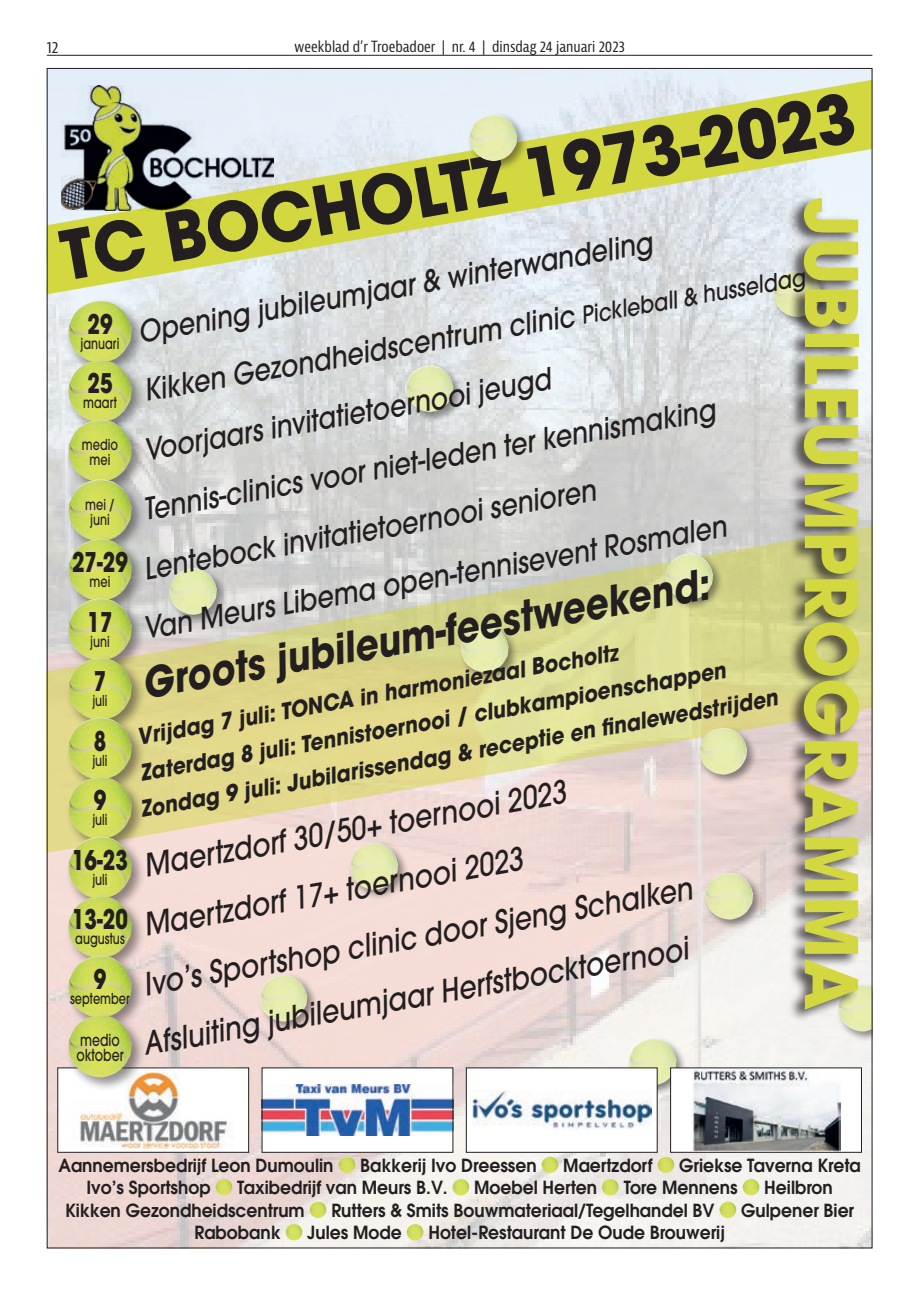
<style>
.page{position:relative;width:915px;height:1293px;background:#fff}
.page>*{position:absolute;margin:0;border:0;box-sizing:border-box;transform-origin:0 0}
.t1{font:700 72px "Avant Garde";color:#d4d840;scale:.95 1}
.t2{font:700 67.5px "Avant Garde";color:#231f20;scale:.95 1}
.t3{font:italic 700 42px "Avant Garde";color:#231f20;scale:.86 1}
.t4{font:italic 500 31.5px "Avant Garde";color:#231f20;scale:.86 1}
.t5{font:italic 500 30px "Avant Garde";color:#231f20;scale:.86 1}
.t6{font:700 27px "Avant Garde";color:#231f20;scale:.75 1}
.t7{font:italic 700 22.5px/36px "Avant Garde";color:#231f20;scale:.9 1}
.t8{font:600 18px "Avant Garde";color:#231f20;scale:.95 1}
.t9{font:500 16.5px/15px "Avant Garde";color:#231f20;scale:.75 1}
.t10{font:condensed 15.75px "Bernina Sans";color:#231f20}
.t11{font:500 15px/15px "Avant Garde";color:#231f20;text-align:center;scale:.75 1}
.t12{font:condensed 15px "Bernina Sans";color:#231f20}
.s1{font-size:24px}
</style>
<div class="page">
<hr style="left:47px;top:55px;width:825px;height:1px;background:#231f20">
<img style="left:49px;top:70px;width:821px;height:1176px">
<svg style="left:49px;top:514px;width:821px;height:341px;background:#ddd7ac"></svg>
<svg style="left:341px;top:1156px;width:6px;height:2px"></svg>
<svg style="left:544px;top:1156px;width:6px;height:2px"></svg>
<svg style="left:660px;top:1156px;width:6px;height:2px"></svg>
<svg style="left:218px;top:1179px;width:6px;height:2px"></svg>
<svg style="left:455px;top:1179px;width:6px;height:2px"></svg>
<svg style="left:604px;top:1179px;width:6px;height:2px"></svg>
<svg style="left:745px;top:1179px;width:6px;height:2px"></svg>
<svg style="left:312px;top:1201px;width:6px;height:2px"></svg>
<svg style="left:721px;top:1201px;width:6px;height:2px"></svg>
<svg style="left:288px;top:1224px;width:6px;height:2px"></svg>
<svg style="left:409px;top:1224px;width:6px;height:2px"></svg>
<div style="left:262px;top:1068px;width:191px;height:84px;background:#fff"></div>
<img style="left:263px;top:1084px;width:188px;height:51px">
<div style="left:58px;top:1068px;width:190px;height:84px;background:#fff"></div>
<img style="left:79px;top:1069px;width:154px;height:81px">
<div style="left:57px;top:1067px;width:192px;height:85px;border:1px solid #231f20"></div>
<svg style="left:49px;top:80px;width:821px;height:214px;background:#dbe1aa"></svg>
<img style="left:61px;top:85px;width:213px;height:125px">
<div style="left:66px;top:297px;width:81px;height:81px;background:#231f20;opacity:.5"></div>
<img style="left:79px;top:300px;width:22px;height:8px">
<div style="left:66px;top:357px;width:81px;height:80px;background:#231f20;opacity:.5"></div>
<img style="left:79px;top:360px;width:22px;height:8px">
<div style="left:66px;top:416px;width:81px;height:81px;background:#231f20;opacity:.5"></div>
<img style="left:79px;top:419px;width:22px;height:8px">
<div style="left:66px;top:476px;width:81px;height:80px;background:#231f20;opacity:.5"></div>
<img style="left:80px;top:479px;width:21px;height:7px">
<div style="left:66px;top:535px;width:81px;height:81px;background:#231f20;opacity:.5"></div>
<img style="left:79px;top:539px;width:22px;height:7px">
<div style="left:66px;top:595px;width:81px;height:80px;background:#231f20;opacity:.5"></div>
<img style="left:80px;top:598px;width:21px;height:8px">
<div style="left:66px;top:655px;width:81px;height:80px;background:#231f20;opacity:.5"></div>
<img style="left:80px;top:658px;width:21px;height:7px">
<div style="left:66px;top:714px;width:81px;height:80px;background:#231f20;opacity:.5"></div>
<img style="left:79px;top:717px;width:22px;height:8px">
<div style="left:66px;top:774px;width:81px;height:80px;background:#231f20;opacity:.5"></div>
<img style="left:80px;top:777px;width:21px;height:7px">
<div style="left:66px;top:833px;width:81px;height:81px;background:#231f20;opacity:.5"></div>
<img style="left:79px;top:836px;width:22px;height:8px">
<div style="left:66px;top:893px;width:81px;height:80px;background:#231f20;opacity:.5"></div>
<img style="left:79px;top:896px;width:22px;height:7px">
<div style="left:66px;top:952px;width:81px;height:81px;background:#231f20;opacity:.5"></div>
<img style="left:79px;top:955px;width:22px;height:8px">
<div style="left:66px;top:1012px;width:81px;height:80px;background:#231f20;opacity:.5"></div>
<img style="left:79px;top:1015px;width:22px;height:8px">
<div style="left:626px;top:1036px;width:61px;height:61px;background:#231f20;opacity:.5"></div>
<img style="left:637px;top:1038px;width:16px;height:6px">
<div style="left:466px;top:1068px;width:191px;height:84px;background:#fff"></div>
<img style="left:472px;top:1090px;width:179px;height:40px">
<div style="left:670px;top:1068px;width:191px;height:84px;background:#fff"></div>
<img style="left:692px;top:1069px;width:147px;height:81px">
<div style="left:403px;top:363px;width:62px;height:60px;background:#231f20;opacity:.5"></div>
<img style="left:414px;top:365px;width:16px;height:6px">
<div style="left:696px;top:725px;width:62px;height:61px;background:#231f20;opacity:.5"></div>
<img style="left:707px;top:728px;width:16px;height:5px">
<div style="left:662px;top:551px;width:62px;height:60px;background:#231f20;opacity:.5"></div>
<img style="left:673px;top:553px;width:16px;height:6px">
<div style="left:348px;top:840px;width:61px;height:61px;background:#231f20;opacity:.5"></div>
<img style="left:358px;top:843px;width:17px;height:6px">
<div style="left:167px;top:565px;width:61px;height:61px;background:#231f20;opacity:.5"></div>
<img style="left:177px;top:568px;width:17px;height:6px">
<div style="left:770px;top:268px;width:62px;height:60px;background:#231f20;opacity:.5"></div>
<img style="left:781px;top:270px;width:5px;height:6px">
<div style="left:458px;top:623px;width:62px;height:61px;background:#231f20;opacity:.5"></div>
<img style="left:469px;top:625px;width:16px;height:6px">
<div style="left:257px;top:972px;width:62px;height:61px;background:#231f20;opacity:.5"></div>
<img style="left:268px;top:975px;width:16px;height:5px">
<div style="left:835px;top:982px;width:37px;height:61px;background:#231f20;opacity:.5"></div>
<img style="left:860px;top:984px;width:2px;height:6px">
<div style="left:786px;top:194px;width:74px;height:829px;background:#231f20;opacity:.75"></div>
<div style="left:467px;top:112px;width:61px;height:60px;background:#231f20;opacity:.5"></div>
<img style="left:477px;top:114px;width:17px;height:6px">
<div style="left:702px;top:870px;width:62px;height:61px;background:#231f20;opacity:.5"></div>
<img style="left:713px;top:873px;width:16px;height:5px">
<p class="t10" style="left:47px;top:38px;width:13px">12</p>
<p class="t12" style="left:294px;top:38px;width:332px">weekblad d’r Troebadoer | nr. 4 | dinsdag 24 januari 2023</p>
<h2 class="t2" style="left:54px;top:213px;width:848px;rotate:-10deg">TC BOCHOLTZ 1973-2023</h2>
<h3 class="t6" style="left:87px;top:306px;width:35px">29</h3>
<p class="t11" style="left:81px;top:336px;width:53px">januari</p>
<h3 class="t6" style="left:87px;top:366px;width:35px">25</h3>
<p class="t11" style="left:83px;top:395px;width:46px">maart</p>
<p class="t11" style="left:82px;top:437px;width:50px">medio mei</p>
<p class="t11" style="left:85px;top:497px;width:41px">mei / juni</p>
<h3 class="t6" style="left:72px;top:544px;width:76px">27-29</h3>
<p class="t11" style="left:90px;top:574px;width:29px">mei</p>
<h3 class="t6" style="left:87px;top:604px;width:35px">17</h3>
<p class="t11" style="left:90px;top:634px;width:28px">juni</p>
<h3 class="t6" style="left:94px;top:664px;width:18px">7</h3>
<p class="t11" style="left:92px;top:693px;width:22px">juli</p>
<h3 class="t6" style="left:94px;top:723px;width:18px">8</h3>
<p class="t11" style="left:92px;top:753px;width:22px">juli</p>
<h3 class="t6" style="left:94px;top:783px;width:18px">9</h3>
<p class="t11" style="left:92px;top:812px;width:22px">juli</p>
<h3 class="t6" style="left:72px;top:842px;width:76px">16-23</h3>
<p class="t11" style="left:92px;top:872px;width:22px">juli</p>
<h3 class="t6" style="left:72px;top:902px;width:76px">13-20</h3>
<p class="t11" style="left:75px;top:931px;width:68px">augustus</p>
<h3 class="t6" style="left:94px;top:961px;width:18px">9</h3>
<p class="t11" style="left:70px;top:991px;width:81px">september</p>
<p class="t9" style="left:76px;top:1032px;width:65px">medio oktober</p>
<h1 class="t1" style="left:877px;top:198px;width:857px;rotate:90deg">JUBILEUMPROGRAMMA</h1>
<h3 class="t5" style="left:135px;top:314px;width:608px;rotate:-10deg">Opening jubileumjaar &amp; winterwandeling</h3>
<h3 class="t5" style="left:141px;top:372px;width:781px;rotate:-10deg">Kikken Gezondheidscentrum clinic <span class="s1">Pickleball &amp; husseldag</span></h3>
<h3 class="t5" style="left:140px;top:432px;width:481px;rotate:-10deg">Voorjaars invitatietoernooi jeugd</h3>
<h3 class="t5" style="left:140px;top:491px;width:675px;rotate:-10deg">Tennis-clinics voor niet-leden ter kennismaking</h3>
<h3 class="t5" style="left:140px;top:551px;width:535px;rotate:-10deg">Lentebock invitatietoernooi senioren</h3>
<h3 class="t5" style="left:140px;top:610px;width:689px;rotate:-10deg">Van Meurs Libema open-tennisevent Rosmalen</h3>
<h3 class="t3" style="left:137px;top:656px;width:669px;rotate:-10deg">Groots jubileum-feestweekend:</h3>
<p class="t7" style="left:125px;top:720px;width:719px;text-indent:9px;rotate:-10deg">Vrijdag 7 juli: TONCA in harmoniezaal Bocholtz<br>Zaterdag 8 juli: Tennistoernooi / clubkampioenschappen<br>Zondag 9 juli: Jubilarissendag &amp; receptie en fi nalewedstrijden</p>
<h3 class="t4" style="left:140px;top:846px;width:499px;rotate:-10deg">Maertzdorf 30/50+ toernooi 2023</h3>
<h3 class="t4" style="left:140px;top:906px;width:448px;rotate:-10deg">Maertzdorf 17+ toernooi 2023</h3>
<h3 class="t4" style="left:140px;top:965px;width:649px;rotate:-10deg">Ivo’s Sportshop clinic door Sjeng Schalken</h3>
<h3 class="t4" style="left:140px;top:1024px;width:644px;rotate:-10deg">Afsluiting jubileumjaar Herfstbocktoernooi</h3>
<p class="t8" style="left:58px;top:1153px;width:291px">Aannemersbedrijf Leon Dumoulin</p>
<p class="t8" style="left:360px;top:1153px;width:187px">Bakkerij Ivo Dreessen</p>
<p class="t8" style="left:563px;top:1153px;width:95px">Maertzdorf</p>
<p class="t8" style="left:679px;top:1153px;width:193px">Griekse Taverna Kreta</p>
<p class="t8" style="left:86px;top:1176px;width:132px">Ivo’s Sportshop</p>
<p class="t8" style="left:237px;top:1176px;width:223px">Taxibedrijf van Meurs B.V.</p>
<p class="t8" style="left:474px;top:1176px;width:131px">Moebel Herten</p>
<p class="t8" style="left:623px;top:1176px;width:121px">Tore Mennens</p>
<p class="t8" style="left:764px;top:1176px;width:74px">Heilbron</p>
<p class="t8" style="left:65px;top:1198px;width:253px">Kikken Gezondheidscentrum</p>
<p class="t8" style="left:331px;top:1198px;width:405px">Rutters &amp; Smits Bouwmateriaal/Tegelhandel BV</p>
<p class="t8" style="left:740px;top:1198px;width:120px">Gulpener Bier</p>
<p class="t8" style="left:194px;top:1221px;width:92px">Rabobank</p>
<p class="t8" style="left:307px;top:1221px;width:101px">Jules Mode</p>
<p class="t8" style="left:428px;top:1221px;width:313px">Hotel-Restaurant De Oude Brouwerij</p>
</div>
